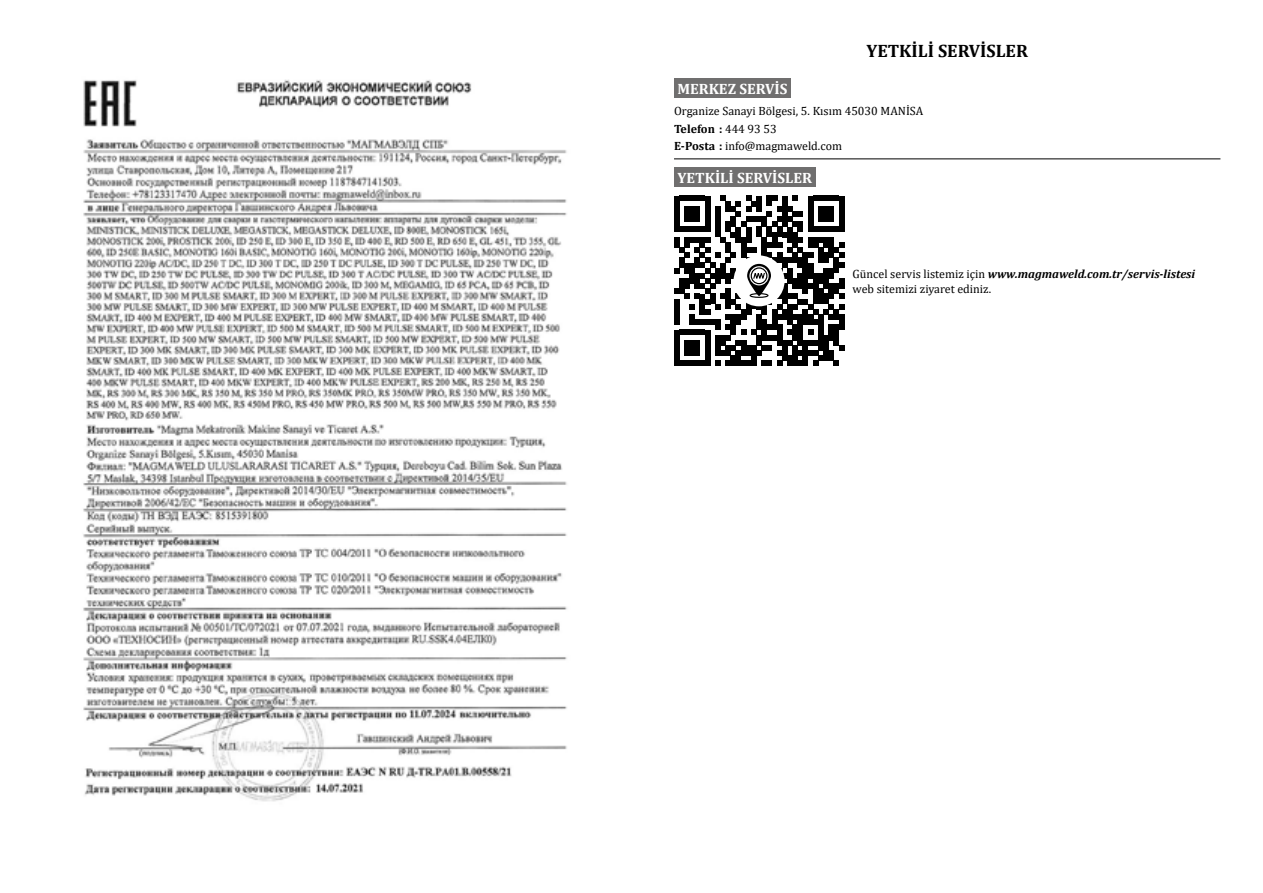
<style>
.page{position:relative;width:1263px;height:893px;background:#fff}
.page>*{position:absolute;margin:0;border:0;box-sizing:border-box;transform-origin:0 0}
.t1{font:700 18px "Cambria";color:#000}
.t2{font:700 15px "Cambria";color:#fff}
.t3{font:12px/17.4px "Cambria";color:#000}
.s1{font-weight:700}
.s2{font-weight:700;font-style:italic}
</style>
<div class="page">
<img style="left:83px;top:79px;width:484px;height:723px">
<svg style="left:674px;top:196px;width:170px;height:170px"></svg>
<div style="left:674px;top:78px;width:117px;height:20px;background:#706f6f"></div>
<div style="left:674px;top:168px;width:142px;height:19px;background:#706f6f"></div>
<hr style="left:674px;top:159px;width:546px;height:1px;background:#000">
<p class="t2" style="left:677px;top:78px;width:112px">MERKEZ SERVİS</p>
<h1 class="t1" style="left:866px;top:38px;width:163px">YETKİLİ SERVİSLER</h1>
<p class="t3" style="left:674px;top:103px;width:251px">Organize Sanayi Bölgesi, 5. Kısım 45030 MANİSA<br><span class="s1">Telefon :</span> 444 93 53<br><span class="s1">E-Posta :</span> info@magmaweld.com</p>
<p class="t2" style="left:677px;top:168px;width:136px">YETKİLİ SERVİSLER</p>
<p class="t3" style="left:853px;top:267px;width:344px;line-height:14.4px">Güncel servis listemiz için <span class="s2">www.magmaweld.com.tr/servis-listesi </span>web sitemizi ziyaret ediniz.</p>
</div>
